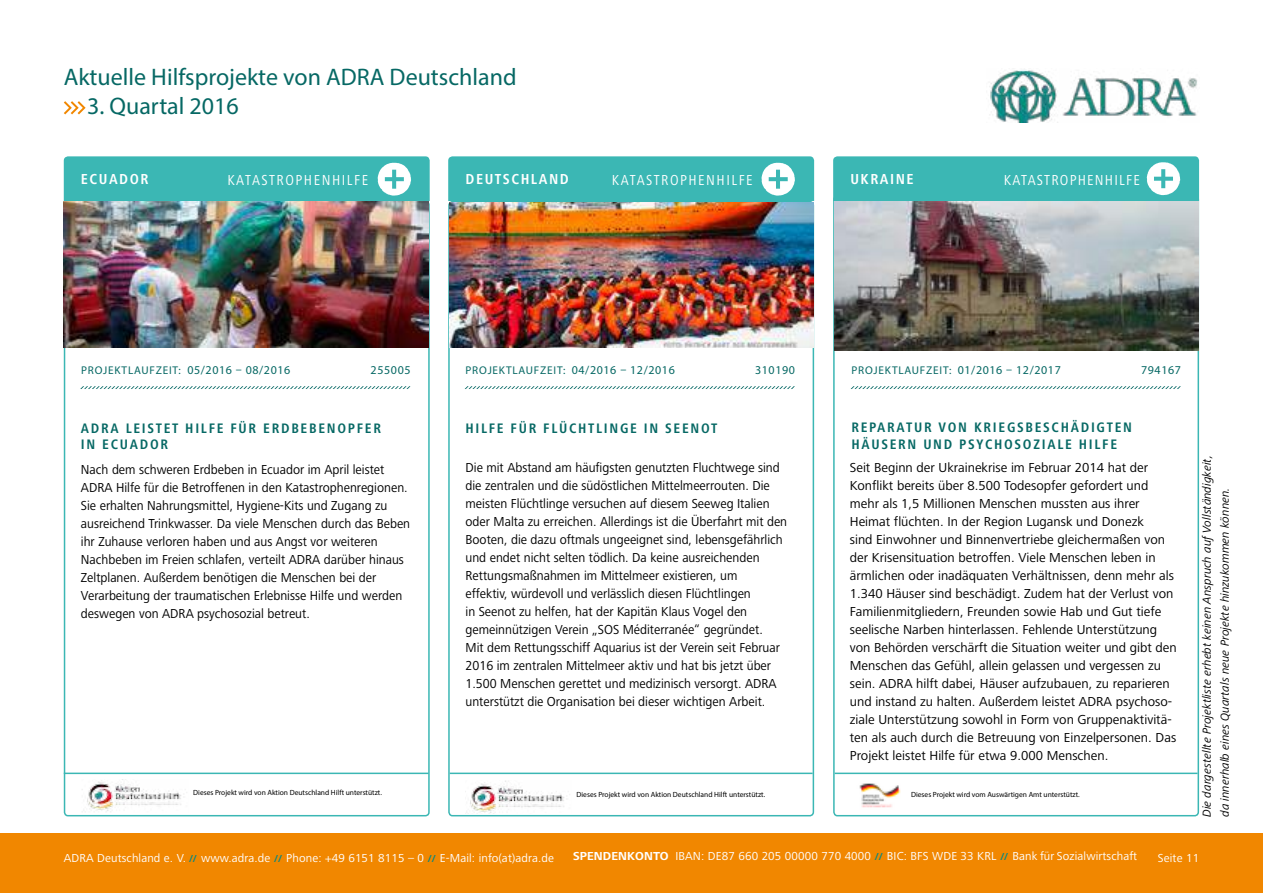
<style>
.page{position:relative;width:1263px;height:893px;background:#fff}
.page>*{position:absolute;margin:0;border:0;box-sizing:border-box;transform-origin:0 0}
.t1{font:24px "Myriad Pro";color:#066864}
.t2{font:condensed 15px "Frutiger Next LT";letter-spacing:.1em;color:#fff}
.t3{font:700 condensed 15px "Frutiger Next LT";letter-spacing:.1em;color:#fff}
.t4{font:condensed 15px "Frutiger Next LT";letter-spacing:.08em;color:#fff}
.t5{font:700 condensed 14.25px/16.5px "Frutiger Next LT";letter-spacing:.12em;color:#066864}
.t6{font:13.5px/18px "Frutiger Next LT";color:#000;scale:.95 1}
.t7{font:13.5px/18px "Frutiger Next LT";color:#000}
.t8{font:12px "Frutiger Next LT";letter-spacing:.01em;color:#fff}
.t9{font:italic 12px/18px "Frutiger Next LT";color:#000}
.t10{font:12px "Myriad Pro";letter-spacing:.05em;color:#066864}
.t11{font:11.25px "Myriad Pro";letter-spacing:.07em;color:#066864}
.t12{font:7.5px "Myriad Pro";color:#000}
.s1{font-size:12px}
.s2{font-weight:700;font-size:10.5px;color:#008783}
.s3{font-weight:700}
</style>
<div class="page">
<svg style="left:64px;top:101px;width:22px;height:13px"></svg>
<div style="left:0;top:833px;width:1263px;height:60px;background:#f18700"></div>
<svg style="left:80px;top:386px;width:330px;height:3px"></svg>
<svg style="left:465px;top:386px;width:330px;height:3px"></svg>
<hr style="left:450px;top:773px;width:363px;height:1px;background:#3bb7b4">
<hr style="left:64px;top:773px;width:365px;height:1px;background:#3bb7b4">
<hr style="left:835px;top:773px;width:362px;height:1px;background:#3bb7b4">
<svg style="left:833px;top:156px;width:366px;height:45px;background:#45bab8"></svg>
<svg style="left:448px;top:156px;width:366px;height:45px;background:#45bab8"></svg>
<svg style="left:64px;top:156px;width:366px;height:45px;background:#45bab7"></svg>
<img style="left:465px;top:781px;width:99px;height:33px">
<img style="left:834px;top:202px;width:364px;height:148px">
<svg style="left:851px;top:386px;width:330px;height:3px"></svg>
<img style="left:989px;top:69px;width:208px;height:53px">
<img style="left:82px;top:779px;width:99px;height:33px">
<img style="left:859px;top:783px;width:42px;height:25px">
<img style="left:64px;top:201px;width:365px;height:146px">
<img style="left:449px;top:202px;width:364px;height:145px">
<h1 class="t1" style="left:64px;top:63px;width:454px">Aktuelle Hilfsprojekte von ADRA Deutschland</h1>
<h1 class="t1" style="left:87px;top:91px;width:153px">3. Quartal 2016</h1>
<p class="t3" style="left:81px;top:170px;width:69px">ECUADOR</p>
<p class="t2" style="left:227px;top:171px;width:142px">KATASTROPHENHILFE</p>
<p class="t3" style="left:465px;top:170px;width:105px">DEUTSCHLAND</p>
<p class="t2" style="left:612px;top:171px;width:142px">KATASTROPHENHILFE</p>
<p class="t3" style="left:850px;top:171px;width:65px">UKRAINE</p>
<p class="t4" style="left:1004px;top:171px;width:137px">KATASTROPHENHILFE</p>
<p class="t11" style="left:81px;top:363px;width:211px">PROJEKTLAUFZEIT: <span class="s1">05/2016 – 08/2016</span></p>
<p class="t10" style="left:371px;top:363px;width:41px">255005</p>
<p class="t11" style="left:465px;top:363px;width:211px">PROJEKTLAUFZEIT: <span class="s1">04/2016 – 12/2016</span></p>
<p class="t10" style="left:755px;top:363px;width:41px">310190</p>
<p class="t11" style="left:851px;top:363px;width:211px">PROJEKTLAUFZEIT: <span class="s1">01/2016 – 12/2017</span></p>
<p class="t10" style="left:1141px;top:363px;width:41px">794167</p>
<p class="t5" style="left:81px;top:420px;width:302px">ADRA LEISTET HILFE FÜR ERDBEBENOPFER<br>IN ECUADOR</p>
<p class="t6" style="left:81px;top:461px;width:348px">Nach dem schweren Erdbeben in Ecuador im April leistet ADRA Hilfe für die Betroffenen in den Katastrophenregionen.<br>Sie erhalten Nahrungsmittel, Hygiene-Kits und Zugang zu ausreichend Trinkwasser. Da viele Menschen durch das Beben ihr Zuhause verloren haben und aus Angst vor weiteren Nachbeben im Freien schlafen, verteilt ADRA darüber hinaus Zeltplanen. Außerdem benötigen die Menschen bei der Verarbeitung der traumatischen Erlebnisse Hilfe und werden deswegen von ADRA psychosozial betreut.</p>
<p class="t12" style="left:193px;top:788px;width:190px">Dieses Projekt wird von Aktion Deutschland Hilft unterstützt.</p>
<p class="t5" style="left:465px;top:420px;width:253px">HILFE FÜR FLÜCHTLINGE IN SEENOT</p>
<p class="t6" style="left:465px;top:459px;width:340px">Die mit Abstand am häufigsten genutzten Fluchtwege sind die zentralen und die südöstlichen Mittelmeerrouten. Die meisten Flüchtlinge versuchen auf diesem Seeweg Italien oder Malta zu erreichen. Allerdings ist die Überfahrt mit den Booten, die dazu oftmals ungeeignet sind, lebensgefährlich und endet nicht selten tödlich. Da keine ausreichenden Rettungsmaßnahmen im Mittelmeer existieren, um<br>effektiv, würdevoll und verlässlich diesen Flüchtlingen<br>in Seenot zu helfen, hat der Kapitän Klaus Vogel den gemeinnützigen Verein „SOS Méditerranée“ gegründet.<br>Mit dem Rettungsschiff Aquarius ist der Verein seit Februar 2016 im zentralen Mittelmeer aktiv und hat bis jetzt über 1.500 Menschen gerettet und medizinisch versorgt. ADRA unterstützt die Organisation bei dieser wichtigen Arbeit.</p>
<p class="t12" style="left:576px;top:789px;width:190px">Dieses Projekt wird von Aktion Deutschland Hilft unterstützt.</p>
<p class="t5" style="left:851px;top:419px;width:282px">REPARATUR VON KRIEGSBESCHÄDIGTEN<br>HÄUSERN UND PSYCHOSOZIALE HILFE</p>
<p class="t7" style="left:850px;top:458px;width:328px">Seit Beginn der Ukrainekrise im Februar 2014 hat der Konflikt bereits über 8.500 Todesopfer gefordert und mehr als 1,5 Millionen Menschen mussten aus ihrer Heimat flüchten. In der Region Lugansk und Donezk<br>sind Einwohner und Binnenvertriebe gleichermaßen von der Krisensituation betroffen. Viele Menschen leben in ärmlichen oder inadäquaten Verhältnissen, denn mehr als 1.340 Häuser sind beschädigt. Zudem hat der Verlust von Familienmitgliedern, Freunden sowie Hab und Gut tiefe seelische Narben hinterlassen. Fehlende Unterstützung von Behörden verschärft die Situation weiter und gibt den Menschen das Gefühl, allein gelassen und vergessen zu sein. ADRA hilft dabei, Häuser aufzubauen, zu reparieren und instand zu halten. Außerdem leistet ADRA psychoso&shy;ziale Unterstützung sowohl in Form von Gruppenaktivitä&shy;ten als auch durch die Betreuung von Einzelpersonen. Das Projekt leistet Hilfe für etwa 9.000 Menschen.</p>
<p class="t12" style="left:911px;top:789px;width:170px">Dieses Projekt wird vom Auswärtigen Amt unterstützt.</p>
<p class="t9" style="left:1198px;top:817px;width:364px;rotate:-90deg">Die dargestellte Projektliste erhebt keinen Anspruch auf Vollständigkeit, da innerhalb eines Quartals neue Projekte hinzukommen können.</p>
<p class="t8" style="left:64px;top:851px;width:492px">ADRA Deutschland e. V. <span class="s2">//</span> www.adra.de <span class="s2">//</span> Phone: +49 6151 8115 – 0 <span class="s2">//</span> E-Mail: info(at)adra.de</p>
<p class="t8" style="left:573px;top:849px;width:566px"><span class="s3">SPENDENKONTO</span> IBAN: DE87 660 205 00000 770 4000 <span class="s2">//</span> BIC: BFS WDE 33 KRL <span class="s2">//</span> Bank für Sozialwirtschaft</p>
<p class="t8" style="left:1158px;top:851px;width:43px">Seite 11</p>
</div>
